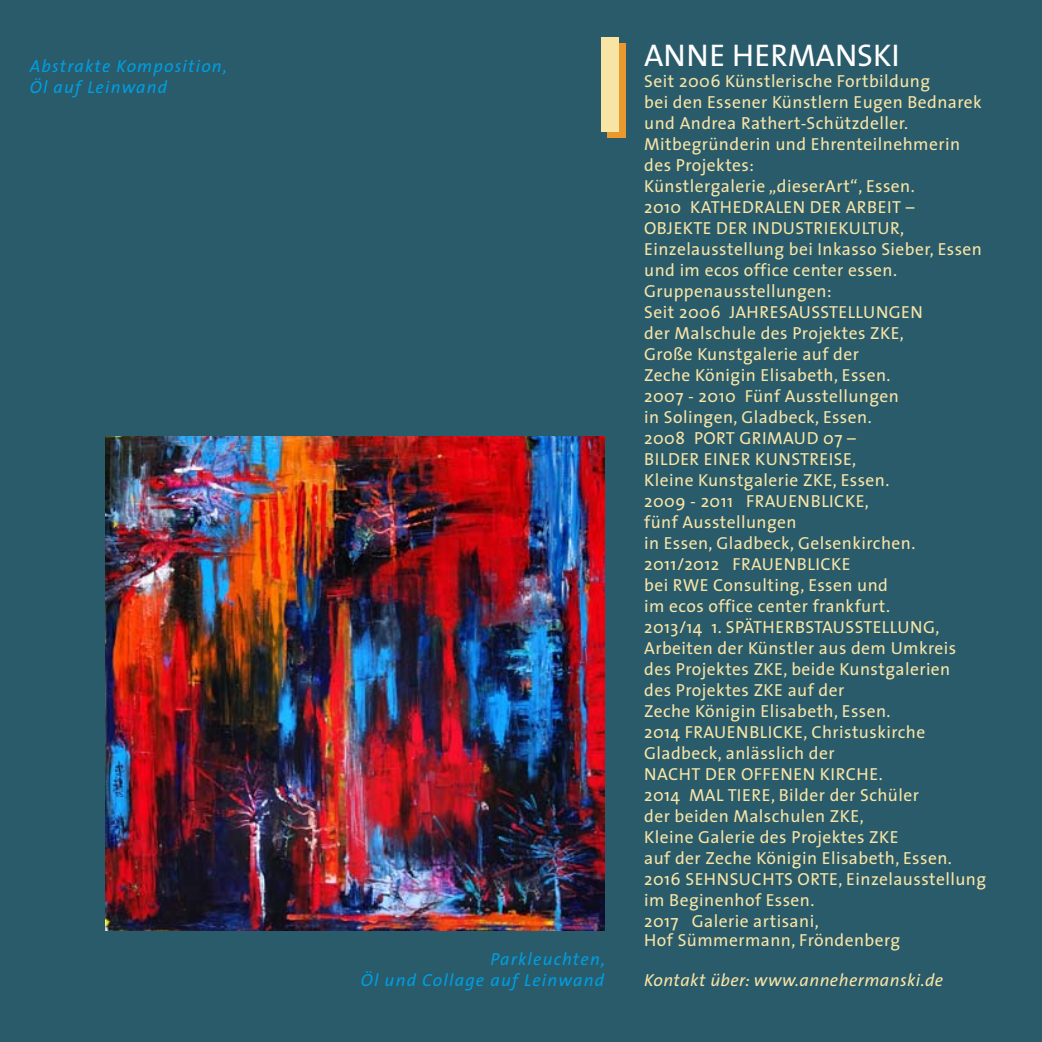
<style>
.page{position:relative;width:1042px;height:1042px;background:#2a5b6b}
.page>*{position:absolute;margin:0;border:0;box-sizing:border-box;transform-origin:0 0}
.t1{font:31.5px "The Sans";color:#fff}
.t2{font:17.5px/21px "The Sans";letter-spacing:.025em;color:#f8e5a6}
.t3{font:italic 17.5px/21px "The Sans";letter-spacing:.065em;color:#009ee0;text-align:right}
.t4{font:italic 17.5px "The Sans";letter-spacing:.025em;color:#f8e5a6}
</style>
<div class="page">
<div style="left:607px;top:43px;width:18px;height:94px;background:#ea992e"></div>
<div style="left:601px;top:37px;width:18px;height:94px;background:#f8e5a6"></div>
<img style="left:105px;top:437px;width:499px;height:493px">
<p class="t3" style="left:30px;top:55px;width:199px;text-align:left">Abstrakte Komposition,<br>Öl auf Leinwand</p>
<p class="t3" style="left:361px;top:948px;width:246px">Parkleuchten,<br>Öl und Collage auf Leinwand</p>
<h1 class="t1" style="left:644px;top:29px;width:257px">ANNE HERMANSKI</h1>
<p class="t2" style="left:644px;top:70px;width:343px">Seit 2006 Künstlerische Fortbildung<br>bei den Essener Künstlern Eugen Bednarek und Andrea Rathert-Schützdeller.<br>Mitbegründerin und Ehrenteilnehmerin des Projektes:<br>Künstlergalerie „dieserArt“, Essen.<br>2010 KATHEDRALEN DER ARBEIT –<br>OBJEKTE DER INDUSTRIEKULTUR,<br>Einzelausstellung bei Inkasso Sieber, Essen und im ecos office center essen.<br>Gruppenausstellungen:<br>Seit 2006 JAHRESAUSSTELLUNGEN<br>der Malschule des Projektes ZKE,<br>Große Kunstgalerie auf der<br>Zeche Königin Elisabeth, Essen.<br>2007 - 2010 Fünf Ausstellungen<br>in Solingen, Gladbeck, Essen.<br>2008 PORT GRIMAUD 07 –<br>BILDER EINER KUNSTREISE,<br>Kleine Kunstgalerie ZKE, Essen.<br>2009 - 2011 FRAUENBLICKE,<br>fünf Ausstellungen<br>in Essen, Gladbeck, Gelsenkirchen.<br>2011/2012 FRAUENBLICKE<br>bei RWE Consulting, Essen und<br>im ecos office center frankfurt.<br>2013/14 1. SPÄTHERBSTAUSSTELLUNG,<br>Arbeiten der Künstler aus dem Umkreis des Projektes ZKE, beide Kunstgalerien<br>des Projektes ZKE auf der<br>Zeche Königin Elisabeth, Essen.<br>2014 FRAUENBLICKE, Christuskirche<br>Gladbeck, anlässlich der<br>NACHT DER OFFENEN KIRCHE.<br>2014 MAL TIERE, Bilder der Schüler<br>der beiden Malschulen ZKE,<br>Kleine Galerie des Projektes ZKE<br>auf der Zeche Königin Elisabeth, Essen.<br>2016 SEHNSUCHTS ORTE, Einzelausstellung im Beginenhof Essen.<br>2017 Galerie artisani,</p>
<p class="t2" style="left:644px;top:929px;width:258px">Hof Sümmermann, Fröndenberg</p>
<p class="t4" style="left:644px;top:966px;width:301px">Kontakt über: www.annehermanski.de</p>
</div>
